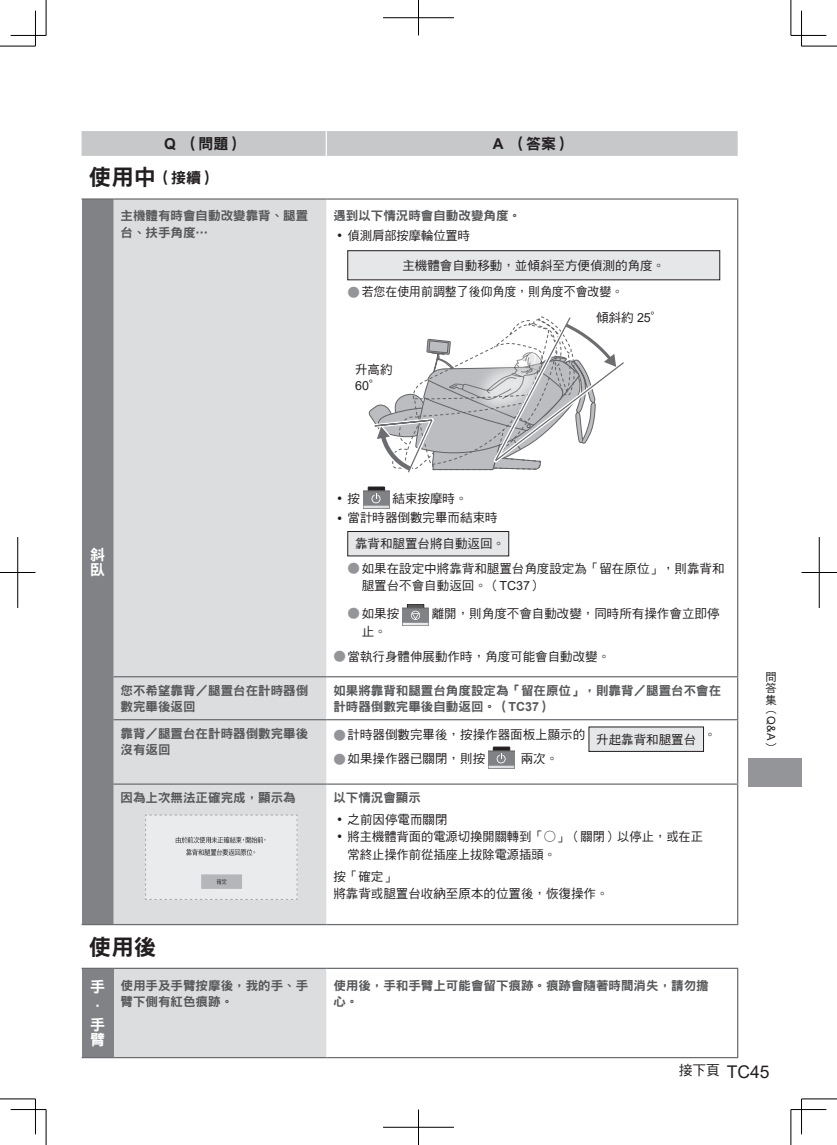
<style>
.page{position:relative;width:837px;height:1145px;background:#fff}
.page>*{position:absolute;margin:0;border:0;box-sizing:border-box;transform-origin:0 0}
.BodyM_12pt{font:22.5px "DF Hei Std W9";color:#231f20}
.t1{font:17.5px "Arial";color:#231f20}
.Sub_Head2{font:15px "DF Hei Std W9";color:#231f20}
.BodyM_12pt-2{font:15px "DF Hei Std W9";color:#231f20}
.Sub_Head2-2{font:15px/18.8px "DF Hei Std W9";color:#fff}
.BodyR_10pt{font:13.75px "DF Hei Std W5";color:#231f20}
.BodyL_10pt{font:12.5px/16.2px "DF Hei Std W5";color:#231f20}
.Q_A_Question{font:12.5px/16.2px "DF Hei Std W9";color:#57585a}
.BodyL_10pt-2{font:12.5px "DF Hei Std W5";color:#231f20;scale:.95 1}
.t2{font:300 12.5px "Shin Go Pro";color:#231f20}
.Tume{font:11.25px/11.2px "DF Hei Std W5";color:#231f20;text-align:justify}
.Tume-2{font:11.25px "Arial";color:#231f20}
.s1{font-family:"Arial";font-weight:700}
.s2{font-size:22.5px}
.s3{font-family:"Shin Go Pro";font-weight:300}
.s4{font-family:"Shin Go Pro";font-weight:300;color:#939598}
.s5{font-family:"Arial"}
.s6{font-family:"DF Hei Std W5";font-weight:400}
</style>
<div class="page">
<div style="left:81px;top:131px;width:656px;height:25px;background:#c7c8ca"></div>
<div style="left:81px;top:199px;width:32px;height:725px;background:#808285"></div>
<div style="left:113px;top:200px;width:213px;height:857px;background:#dcdddf"></div>
<div style="left:81px;top:968px;width:32px;height:89px;background:#808285"></div>
<hr style="left:736px;top:200px;width:2px;height:476px;background:#6c6d70">
<hr style="left:736px;top:677px;width:2px;height:42px;background:#6c6d70">
<hr style="left:736px;top:720px;width:2px;height:63px;background:#6c6d70">
<hr style="left:736px;top:784px;width:2px;height:140px;background:#6c6d70">
<hr style="left:736px;top:969px;width:2px;height:88px;background:#6c6d70">
<hr style="left:325px;top:131px;width:2px;height:25px;background:#fff">
<hr style="left:113px;top:198px;width:213px;height:2px;background:#6c6d70">
<hr style="left:81px;top:967px;width:32px;height:2px;background:#6c6d70">
<hr style="left:113px;top:967px;width:213px;height:2px;background:#6c6d70">
<hr style="left:81px;top:1057px;width:32px;height:1px;background:#6c6d70">
<hr style="left:113px;top:1057px;width:213px;height:1px;background:#6c6d70">
<hr style="left:326px;top:1057px;width:205px;height:1px;background:#6c6d70">
<hr style="left:531px;top:1057px;width:207px;height:1px;background:#6c6d70">
<hr style="left:113px;top:676px;width:213px;height:1px;background:#6c6d70">
<hr style="left:113px;top:719px;width:213px;height:1px;background:#6c6d70">
<hr style="left:113px;top:783px;width:213px;height:1px;background:#6c6d70">
<hr style="left:81px;top:924px;width:32px;height:1px;background:#6c6d70">
<hr style="left:113px;top:924px;width:213px;height:1px;background:#6c6d70">
<hr style="left:326px;top:924px;width:205px;height:1px;background:#6c6d70">
<hr style="left:531px;top:924px;width:207px;height:1px;background:#6c6d70">
<hr style="left:81px;top:198px;width:32px;height:2px;background:#6c6d70">
<hr style="left:326px;top:198px;width:205px;height:2px;background:#6c6d70">
<hr style="left:531px;top:198px;width:207px;height:2px;background:#6c6d70">
<hr style="left:326px;top:676px;width:205px;height:1px;background:#6c6d70">
<hr style="left:531px;top:676px;width:207px;height:1px;background:#6c6d70">
<hr style="left:326px;top:719px;width:205px;height:1px;background:#6c6d70">
<hr style="left:531px;top:719px;width:207px;height:1px;background:#6c6d70">
<hr style="left:326px;top:783px;width:205px;height:1px;background:#6c6d70">
<hr style="left:531px;top:783px;width:207px;height:1px;background:#6c6d70">
<hr style="left:326px;top:967px;width:205px;height:2px;background:#6c6d70">
<hr style="left:531px;top:967px;width:207px;height:2px;background:#6c6d70">
<div style="left:347px;top:251px;width:372px;height:29px;background:#e6e7e9"></div>
<div style="left:347px;top:250px;width:372px;height:30px;border:1px solid #231f20"></div>
<svg style="left:368px;top:316px;width:256px;height:157px"></svg>
<svg style="left:363px;top:487px;width:26px;height:21px"></svg>
<div style="left:347px;top:531px;width:161px;height:25px;background:#e6e7e9"></div>
<div style="left:347px;top:531px;width:161px;height:25px;border:1px solid #231f20"></div>
<svg style="left:402px;top:604px;width:26px;height:21px"></svg>
<div style="left:588px;top:727px;width:115px;height:24px;background:#e6e7e9"></div>
<svg style="left:488px;top:747px;width:26px;height:21px"></svg>
<svg style="left:145px;top:814px;width:153px;height:86px;background:#e0e1e2"></svg>
<div style="left:748px;top:758px;width:53px;height:29px;background:#939598"></div>
<hr style="left:0;top:46px;width:35px;height:1px;background:#000">
<hr style="left:801px;top:46px;width:35px;height:1px;background:#000">
<hr style="left:0;top:1098px;width:35px;height:1px;background:#000">
<hr style="left:801px;top:1098px;width:35px;height:1px;background:#000">
<hr style="left:46px;top:0;width:1px;height:35px;background:#000">
<hr style="left:46px;top:1109px;width:1px;height:35px;background:#000">
<hr style="left:790px;top:0;width:1px;height:35px;background:#000">
<hr style="left:790px;top:1109px;width:1px;height:35px;background:#000">
<hr style="left:11px;top:35px;width:35px;height:1px;background:#000">
<hr style="left:790px;top:35px;width:36px;height:1px;background:#000">
<hr style="left:11px;top:1109px;width:35px;height:1px;background:#000">
<hr style="left:790px;top:1109px;width:36px;height:1px;background:#000">
<hr style="left:35px;top:11px;width:1px;height:35px;background:#000">
<hr style="left:35px;top:1098px;width:1px;height:36px;background:#000">
<hr style="left:801px;top:11px;width:1px;height:35px;background:#000">
<hr style="left:801px;top:1098px;width:1px;height:36px;background:#000">
<hr style="left:383px;top:18px;width:71px;height:1px;background:#000">
<hr style="left:418px;top:0;width:1px;height:35px;background:#000">
<hr style="left:383px;top:1127px;width:71px;height:1px;background:#000">
<hr style="left:418px;top:1109px;width:1px;height:35px;background:#000">
<hr style="left:0;top:572px;width:35px;height:1px;background:#000">
<hr style="left:18px;top:537px;width:1px;height:71px;background:#000">
<hr style="left:801px;top:572px;width:35px;height:1px;background:#000">
<hr style="left:818px;top:537px;width:1px;height:71px;background:#000">
<p class="Sub_Head2" style="left:164px;top:135px;width:81px"><span class="s1">Q</span> （問題）</p>
<p class="Sub_Head2" style="left:492px;top:135px;width:80px"><span class="s1">A</span> （答案）</p>
<p class="BodyM_12pt-2" style="left:89px;top:169px;width:129px"><span class="s2">使用中</span>（接續）</p>
<p class="Q_A_Question" style="left:120px;top:208px;width:189px">主機體有時會自動改變靠背、腿置台、扶手角度…</p>
<p class="Q_A_Question" style="left:333px;top:208px;width:189px">遇到以下情況時會自動改變角度。</p>
<p class="BodyL_10pt" style="left:333px;top:227px;width:138px"><span class="s3">ㅡ</span>偵測肩部按摩輪位置時</p>
<p class="BodyL_10pt" style="left:402px;top:257px;width:264px">主機體會自動移動，並傾斜至方便偵測的角度。</p>
<p class="BodyL_10pt-2" style="left:347px;top:285px;width:291px"><span class="s4">●</span>若您在使用前調整了後仰角度，則角度不會改變。</p>
<p class="BodyL_10pt" style="left:595px;top:309px;width:69px">傾斜約 <span class="s5">25</span>°</p>
<p class="BodyL_10pt" style="left:355px;top:361px;width:39px">升高約<br><span class="s5">60</span>°</p>
<p class="Sub_Head2-2" style="left:90px;top:546px;width:16px;line-height:15px">斜臥</p>
<p class="t2" style="left:333px;top:488px;width:28px">ㅡ<span class="s6">按</span></p>
<p class="BodyL_10pt" style="left:392px;top:490px;width:76px">結束按摩時。</p>
<p class="BodyL_10pt" style="left:333px;top:509px;width:166px"><span class="s3">ㅡ</span>當計時器倒數完畢而結束時</p>
<p class="BodyL_10pt" style="left:355px;top:535px;width:151px">靠背和腿置台將自動返回。</p>
<p class="BodyL_10pt" style="left:361px;top:559px;width:364px;line-height:17.5px;text-indent:-14px"><span class="s4">●</span>如果在設定中將靠背和腿置台角度設定為「留在原位」，則靠背和腿置台不會自動返回。（<span class="s5">TC37</span>）</p>
<p class="BodyL_10pt" style="left:347px;top:605px;width:53px"><span class="s4">●</span>如果按</p>
<p class="BodyL_10pt" style="left:431px;top:605px;width:289px">離開，則角度不會自動改變，同時所有操作會立即停</p>
<p class="BodyL_10pt" style="left:361px;top:623px;width:26px">止。</p>
<p class="BodyL_10pt" style="left:333px;top:648px;width:278px"><span class="s4">●</span>當執行身體伸展動作時，角度可能會自動改變。</p>
<p class="Q_A_Question" style="left:120px;top:681px;width:189px">您不希望靠背／腿置台在計時器倒數完畢後返回</p>
<p class="Q_A_Question" style="left:333px;top:681px;width:389px">如果將靠背和腿置台角度設定為「留在原位」，則靠背／腿置台不會在計時器倒數完畢後自動返回。（<span class="s1">TC37</span>）</p>
<p class="Q_A_Question" style="left:120px;top:724px;width:189px">靠背／腿置台在計時器倒數完畢後沒有返回</p>
<p class="BodyL_10pt" style="left:333px;top:726px;width:253px"><span class="s4">●</span>計時器倒數完畢後，按操作器面板上顯示的</p>
<p class="BodyL_10pt" style="left:596px;top:731px;width:101px">升起靠背和腿置台</p>
<p class="BodyL_10pt" style="left:703px;top:726px;width:14px">。</p>
<p class="BodyL_10pt" style="left:333px;top:750px;width:153px"><span class="s4">●</span>如果操作器已關閉，則按</p>
<p class="BodyL_10pt" style="left:520px;top:750px;width:39px">兩次。</p>
<p class="Q_A_Question" style="left:120px;top:789px;width:176px">因為上次無法正確完成，顯示為</p>
<p class="Q_A_Question" style="left:333px;top:789px;width:89px">以下情況會顯示</p>
<p class="BodyL_10pt" style="left:333px;top:810px;width:116px"><span class="s3">ㅡ</span>之前因停電而關閉</p>
<p class="BodyL_10pt" style="left:347px;top:827px;width:357px;line-height:17.5px;text-indent:-14px"><span class="s3">ㅡ</span>將主機體背面的電源切換開關轉到「<span class="s3">○</span>」（關閉）以停止，或在正常終止操作前從插座上拔除電源插頭。</p>
<p class="BodyL_10pt" style="left:333px;top:868px;width:276px">按「確定」<br>將靠背或腿置台收納至原本的位置後，恢復操作。</p>
<p class="BodyM_12pt" style="left:89px;top:934px;width:69px">使用後</p>
<p class="Sub_Head2-2" style="left:90px;top:977px;width:16px;text-align:center">手<span class="s1">·</span>手</p>
<p class="Sub_Head2-2" style="left:90px;top:1029px;width:16px">臂</p>
<p class="Q_A_Question" style="left:120px;top:977px;width:189px">使用手及手臂按摩後，我的手、手臂下側有紅色痕跡。</p>
<p class="Q_A_Question" style="left:333px;top:977px;width:376px">使用後，手和手臂上可能會留下痕跡。痕跡會隨著時間消失，請勿擔心。</p>
<p class="Tume" style="left:765px;top:671px;width:13px">問答集︵</p>
<p class="Tume-2" style="left:778px;top:716px;width:25px;rotate:90deg">Q&amp;A</p>
<p class="Tume" style="left:765px;top:740px;width:12px">︶</p>
<p class="BodyR_10pt" style="left:678px;top:1062px;width:43px">接下頁</p>
<h2 class="t1" style="left:726px;top:1059px;width:44px">TC45</h2>
</div>
